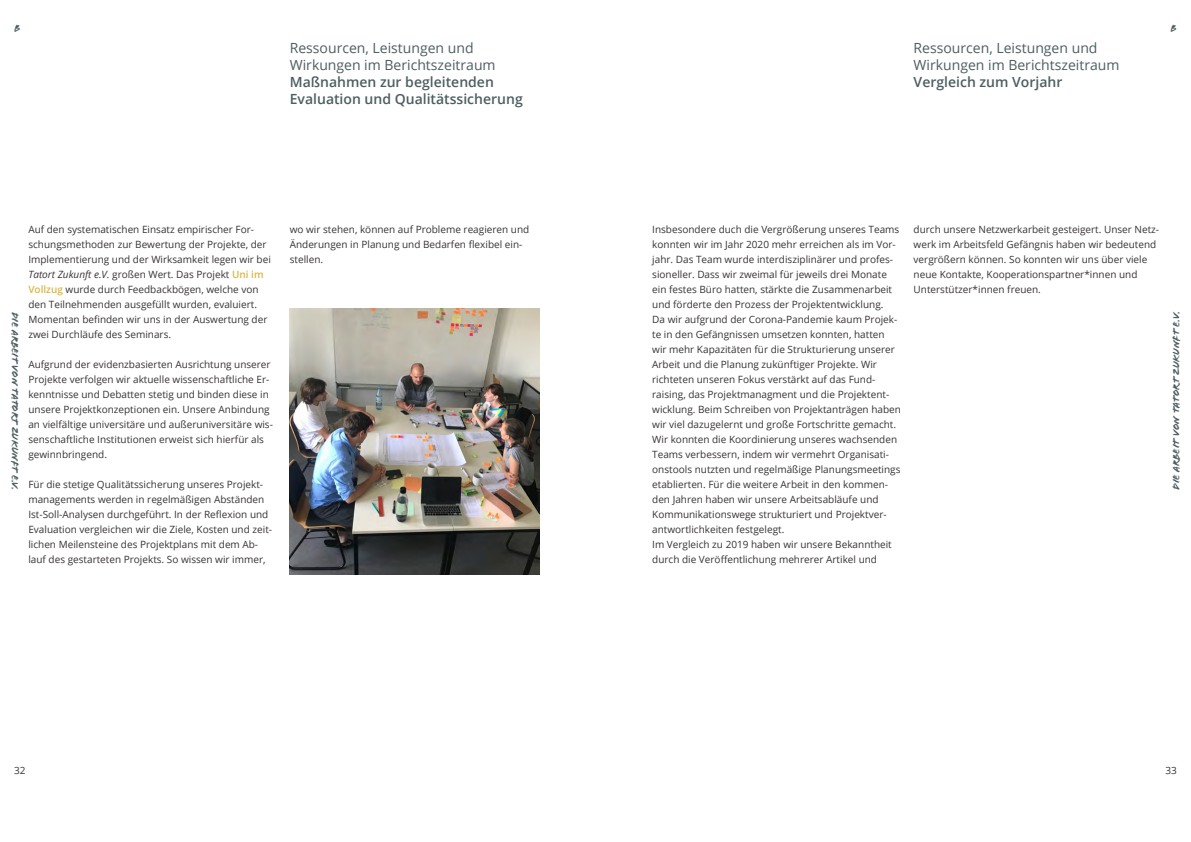
<style>
.page{position:relative;width:1191px;height:842px;background:#fff}
.page>*{position:absolute;margin:0;border:0;box-sizing:border-box;transform-origin:0 0}
.t1{font:14px/16.8px "Open Sans";color:#4d5e60}
.t2{font:600 14px/16.8px "Open Sans";color:#4d5e60}
.t3{font:10px/15px "Open Sans";color:#383336}
.t4{font:10px "Flood Std";color:#4d5e60}
.s1{font-style:italic}
.s2{font-weight:600;color:#dab646}
</style>
<div class="page">
<img style="left:290px;top:308px;width:249px;height:266px">
<p class="t4" style="left:14px;top:22px;width:8px">B</p>
<p class="t4" style="left:1170px;top:22px;width:8px">B</p>
<h1 class="t1" style="left:290px;top:39px;width:207px">Ressourcen, Leistungen und<br>Wirkungen im Berichtszeitraum</h1>
<h1 class="t2" style="left:290px;top:73px;width:234px">Maßnahmen zur begleitenden<br>Evaluation und Qualitätssicherung</h1>
<h1 class="t1" style="left:913px;top:39px;width:207px">Ressourcen, Leistungen und<br>Wirkungen im Berichtszeitraum</h1>
<h1 class="t2" style="left:913px;top:73px;width:150px">Vergleich zum Vorjahr</h1>
<p class="t3" style="left:913px;top:222px;width:247px">durch unsere Netzwerkarbeit gesteigert. Unser Netz&shy;werk im Arbeitsfeld Gefängnis haben wir bedeutend vergrößern können. So konnten wir uns über viele neue Kontakte, Kooperationspartner*innen und Unterstützer*innen freuen.</p>
<p class="t3" style="left:28px;top:222px;width:244px">Auf den systematischen Einsatz empirischer For&shy;schungsmethoden zur Bewertung der Projekte, der Implementierung und der Wirksamkeit legen wir bei <span class="s1">Tatort Zukunft e.V.</span> großen Wert. Das Projekt <span class="s2">Uni im Vollzug</span> wurde durch Feedbackbögen, welche von den Teilnehmenden ausgefüllt wurden, evaluiert.<br>Momentan befinden wir uns in der Auswertung der zwei Durchläufe des Seminars.</p>
<p class="t3" style="left:28px;top:357px;width:246px">Aufgrund der evidenzbasierten Ausrichtung unserer Projekte verfolgen wir aktuelle wissenschaftliche Er&shy;kenntnisse und Debatten stetig und binden diese in unsere Projektkonzeptionen ein. Unsere Anbindung an vielfältige universitäre und außeruniversitäre wis&shy;senschaftliche Institutionen erweist sich hierfür als gewinnbringend.</p>
<p class="t3" style="left:28px;top:477px;width:245px">Für die stetige Qualitätssicherung unseres Projekt&shy;managements werden in regelmäßigen Abständen Ist-Soll-Analysen durchgeführt. In der Reflexion und Evaluation vergleichen wir die Ziele, Kosten und zeit&shy;lichen Meilensteine des Projektplans mit dem Ab&shy;lauf des gestarteten Projekts. So wissen wir immer,</p>
<p class="t3" style="left:290px;top:222px;width:241px">wo wir stehen, können auf Probleme reagieren und<br>Änderungen in Planung und Bedarfen flexibel ein&shy;stellen.</p>
<p class="t3" style="left:652px;top:222px;width:250px">Insbesondere duch die Vergrößerung unseres Teams konnten wir im Jahr 2020 mehr erreichen als im Vor&shy;jahr. Das Team wurde interdisziplinärer und profes&shy;sioneller. Dass wir zweimal für jeweils drei Monate ein festes Büro hatten, stärkte die Zusammenarbeit und förderte den Prozess der Projektentwicklung.<br>Da wir aufgrund der Corona-Pandemie kaum Projek&shy;te in den Gefängnissen umsetzen konnten, hatten wir mehr Kapazitäten für die Strukturierung unserer Arbeit und die Planung zukünftiger Projekte. Wir richteten unseren Fokus verstärkt auf das Fund&shy;raising, das Projektmanagment und die Projektent&shy;wicklung. Beim Schreiben von Projektanträgen haben wir viel dazugelernt und große Fortschritte gemacht.<br>Wir konnten die Koordinierung unseres wachsenden Teams verbessern, indem wir vermehrt Organisati&shy;onstools nutzten und regelmäßige Planungsmeetings etablierten. Für die weitere Arbeit in den kommen&shy;den Jahren haben wir unsere Arbeitsabläufe und Kommunikationswege strukturiert und Projektver&shy;antwortlichkeiten festgelegt.<br>Im Vergleich zu 2019 haben wir unsere Bekanntheit durch die Veröffentlichung mehrerer Artikel und</p>
<p class="t4" style="left:21px;top:312px;width:180px;rotate:90deg">Die Arbeit von tatort Zukunft E.V.</p>
<p class="t4" style="left:1170px;top:490px;width:180px;rotate:-90deg">Die Arbeit von tatort Zukunft E.V.</p>
<p class="t3" style="left:14px;top:762px;width:13px">32</p>
<p class="t3" style="left:1165px;top:762px;width:13px">33</p>
</div>
